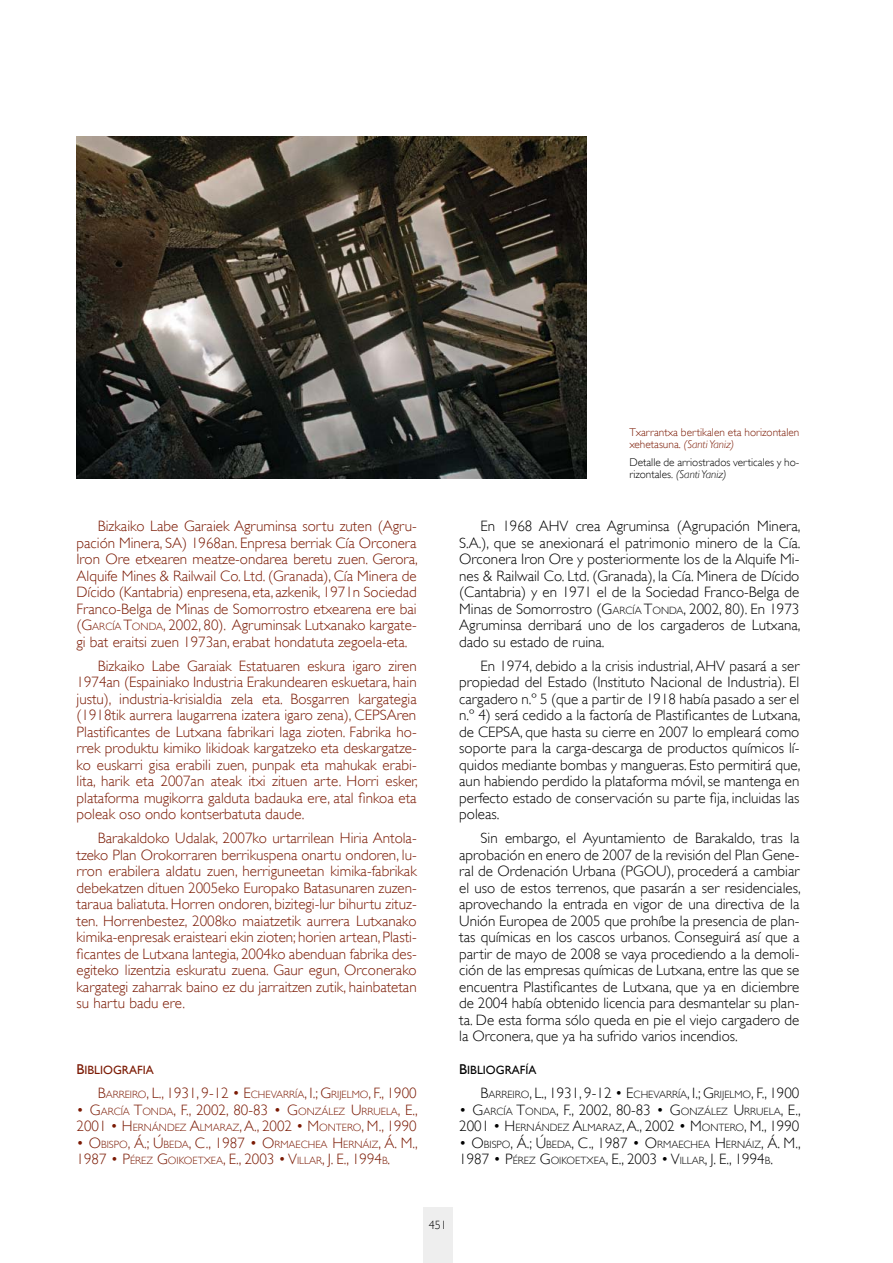
<style>
.page{position:relative;width:893px;height:1263px;background:#fff}
.page>*{position:absolute;margin:0;border:0;box-sizing:border-box;transform-origin:0 0}
.Texto_independiente{font:300 15px/16.5px "Gill Sans";color:#7b1a04;text-align:justify}
.Texto_independiente-2{font:300 15px/16.5px "Gill Sans";color:#000;text-align:justify}
.t1{font:12px "Gill Sans";color:#000}
.t2{font:12px "Gill Sans";color:#7b1a04}
.t3{font:300 12px "Gill Sans";color:#000}
.t4{font:300 11.25px/12.8px "Gill Sans";color:#7b1a04}
.t5{font:300 11.25px/12.8px "Gill Sans";color:#000}
.t6{font:300 10.5px "Gill Sans";color:#000}
.t7{font:300 10.5px "Gill Sans";color:#7b1a04}
.s1{font-style:inherit}
.s2{font-size:10.5px}
.s3{font-size:14.25px}
.s4{font-size:15px}
.s5{font-style:italic}
</style>
<div class="page">
<div style="left:423px;top:1207px;width:30px;height:56px;background:#eee"></div>
<img style="left:77px;top:136px;width:510px;height:342px">
<p class="Texto_independiente" style="left:77px;top:518px;width:343px;text-indent:21px">Bizkaiko Labe Garaiek Agruminsa sortu zuten (Agru&shy;pación Minera, SA) 1968an. Enpresa berriak Cía Orconera Iron Ore etxearen meatze-ondarea beretu zuen. Gerora, Alquife Mines &amp; Railwail Co. Ltd. (Granada), Cía Minera de Dícido (Kantabria) enpresena, eta, azkenik, 1971n Sociedad Franco-Belga de Minas de Somorrostro etxearena ere bai (<span class="s1">G</span><span class="s2">ARCÍA</span> <span class="s1">T</span><span class="s2">ONDA</span>, 2002, 80). Agruminsak Lutxanako kargate&shy;gi bat eraitsi zuen 1973an, erabat hondatuta zegoela-eta.</p>
<p class="Texto_independiente" style="left:77px;top:657px;width:342px;text-indent:21px">Bizkaiko Labe Garaiak Estatuaren eskura igaro ziren 1974an (Espainiako Industria Erakundearen eskuetara, hain justu), industria-krisialdia zela eta. Bosgarren kargategia (1918tik aurrera laugarrena izatera igaro zena), CEPSAren</p>
<p class="Texto_independiente" style="left:77px;top:723px;width:343px">Plastificantes de Lutxana fabrikari laga zioten. Fabrika ho&shy;rrek produktu kimiko likidoak kargatzeko eta deskargatze&shy;ko euskarri gisa erabili zuen, punpak eta mahukak erabi&shy;lita, harik eta 2007an ateak itxi zituen arte. Horri esker, plataforma mugikorra galduta badauka ere, atal finkoa eta poleak oso ondo kontserbatuta daude.</p>
<p class="Texto_independiente" style="left:77px;top:830px;width:342px;text-indent:21px">Barakaldoko Udalak, 2007ko urtarrilean Hiria Antola&shy;tzeko Plan Orokorraren berrikuspena onartu ondoren, lu&shy;rron erabilera aldatu zuen, herriguneetan kimika-fabrikak debekatzen dituen 2005eko Europako Batasunaren zuzen&shy;taraua baliatuta. Horren ondoren, bizitegi-lur bihurtu zituz&shy;ten. Horrenbestez, 2008ko maiatzetik aurrera Lutxanako kimika-enpresak eraisteari ekin zioten; horien artean, Plasti&shy;ficantes de Lutxana lantegia, 2004ko abenduan fabrika des&shy;egiteko lizentzia eskuratu zuena. Gaur egun, Orconerako kargategi zaharrak baino ez du jarraitzen zutik, hainbatetan su hartu badu ere.</p>
<p class="t2" style="left:77px;top:1063px;width:79px"><span class="s3">B</span>IBLIOGRAFIA</p>
<p class="t7" style="left:98px;top:1089px;width:320px"><span class="s4">B</span>ARREIRO<span class="s4">, L., 1931, 9-12 •</span> <span class="s4">E</span>CH EVARRÍA<span class="s4">, I .; G</span>RIJELMO<span class="s4">, F., 1900</span></p>
<p class="t7" style="left:77px;top:1105px;width:343px"><span class="s4">•</span> <span class="s4">G</span>ARCÍA <span class="s4">T</span>ONDA<span class="s4">, F., 2002, 80-83 •</span> <span class="s4">G</span>ONZÁLEZ <span class="s4">U</span> RRUELA<span class="s4">, E.,</span></p>
<p class="Texto_independiente" style="left:77px;top:1118px;width:342px">2001 • <span class="s1">H</span><span class="s2">ERNÁNDEZ</span> <span class="s1">A</span><span class="s2">LMARAZ</span>, A., 2002 • <span class="s1">M</span><span class="s2">ONTERO</span>, M., 1990</p>
<p class="t7" style="left:77px;top:1138px;width:343px"><span class="s4">•</span> <span class="s4">O</span>BISPO<span class="s4">, Á.; Ú</span> BEDA<span class="s4">, C., 1987 •</span> <span class="s4">O</span>RMAECH EA <span class="s4">H</span>ERNÁIZ<span class="s4">, Á. M.,</span></p>
<p class="Texto_independiente" style="left:77px;top:1151px;width:315px">1987 • <span class="s1">P</span><span class="s2">ÉREZ</span> <span class="s1">G</span><span class="s2">OIKOETXEA</span>, E., 2003 • <span class="s1">V</span><span class="s2">ILLAR</span>, J. E., 1994<span class="s2">B</span><span class="s1">.</span></p>
<p class="t4" style="left:629px;top:425px;width:172px">Txarrantxa bertikalen eta horizontalen xehetasuna. <span class="s5">(Santi Yaniz)</span></p>
<p class="t5" style="left:629px;top:455px;width:172px">Detalle de arriostrados verticales y ho&shy;rizontales. <span class="s5">(Santi Yaniz)</span></p>
<p class="Texto_independiente-2" style="left:459px;top:518px;width:343px;text-indent:21px">En 1968 AHV crea Agruminsa (Agrupación Minera, S.A.), que se anexionará el patrimonio minero de la Cía.<br>Orconera Iron Ore y posteriormente los de la Alquife Mi&shy;nes &amp; Railwail Co. Ltd. (Granada), la Cía. Minera de Dícido (Cantabria) y en 1971 el de la Sociedad Franco-Belga de Minas de Somorrostro (<span class="s1">G</span><span class="s2">ARCÍA</span> <span class="s1">T</span><span class="s2">ONDA</span>, 2002, 80). En 1973<br>Agruminsa derribará uno de los cargaderos de Lutxana, dado su estado de ruina.</p>
<p class="Texto_independiente-2" style="left:459px;top:657px;width:343px;text-indent:21px">En 1974, debido a la crisis industrial, AHV pasará a ser propiedad del Estado (Instituto Nacional de Industria). El cargadero n.º 5 (que a partir de 1918 había pasado a ser el n.º 4) será cedido a la factoría de Plastificantes de Lutxana, de CEPSA, que hasta su cierre en 2007 lo empleará como soporte para la carga-descarga de productos químicos lí&shy;quidos mediante bombas y mangueras. Esto permitirá que, aun habiendo perdido la plataforma móvil, se mantenga en perfecto estado de conservación su parte fija, incluidas las poleas.</p>
<p class="Texto_independiente-2" style="left:459px;top:830px;width:343px;text-indent:21px">Sin embargo, el Ayuntamiento de Barakaldo, tras la aprobación en enero de 2007 de la revisión del Plan Gene&shy;ral de Ordenación Urbana (PGOU), procederá a cambiar el uso de estos terrenos, que pasarán a ser residenciales,</p>
<p class="Texto_independiente-2" style="left:459px;top:896px;width:342px">aprovechando la entrada en vigor de una directiva de la Unión Europea de 2005 que prohíbe la presencia de plan&shy;tas químicas en los cascos urbanos. Conseguirá así que a partir de mayo de 2008 se vaya procediendo a la demoli&shy;ción de las empresas químicas de Lutxana, entre las que se encuentra Plastificantes de Lutxana, que ya en diciembre de 2004 había obtenido licencia para desmantelar su plan&shy;ta. De esta forma sólo queda en pie el viejo cargadero de la Orconera, que ya ha sufrido varios incendios.</p>
<p class="t1" style="left:459px;top:1063px;width:79px"><span class="s3">B</span>IBLIOGRAFÍA</p>
<p class="t6" style="left:480px;top:1089px;width:320px"><span class="s4">B</span>ARREIRO<span class="s4">, L., 1931, 9-12 •</span> <span class="s4">E</span>CH EVARRÍA<span class="s4">, I.; G</span>RIJELMO<span class="s4">, F., 1900</span></p>
<p class="t6" style="left:459px;top:1105px;width:343px"><span class="s4">•</span> <span class="s4">G</span>ARCÍA <span class="s4">T</span>ONDA<span class="s4">, F., 2002, 80-83 •</span> <span class="s4">G</span>ONZÁLEZ <span class="s4">U</span> RRUELA<span class="s4">, E.,</span></p>
<p class="Texto_independiente-2" style="left:459px;top:1118px;width:342px">2001 • <span class="s1">H</span><span class="s2">ERNÁNDEZ</span> <span class="s1">A</span><span class="s2">LMARAZ</span>, A., 2002 • <span class="s1">M</span><span class="s2">ONTERO</span>, M., 1990</p>
<p class="t6" style="left:459px;top:1138px;width:343px"><span class="s4">•</span> <span class="s4">O</span>BISPO<span class="s4">, Á.; Ú</span> BEDA<span class="s4">, C., 1987 •</span> <span class="s4">O</span>RMAECH EA <span class="s4">H</span>ERNÁIZ<span class="s4">, Á. M.,</span></p>
<p class="Texto_independiente-2" style="left:459px;top:1151px;width:315px">1987 • <span class="s1">P</span><span class="s2">ÉREZ</span> <span class="s1">G</span><span class="s2">OIKOETXEA</span>, E., 2003 • <span class="s1">V</span><span class="s2">ILLAR</span>, J. E., 1994<span class="s2">B</span>.</p>
<p class="t3" style="left:429px;top:1218px;width:19px">451</p>
</div>
